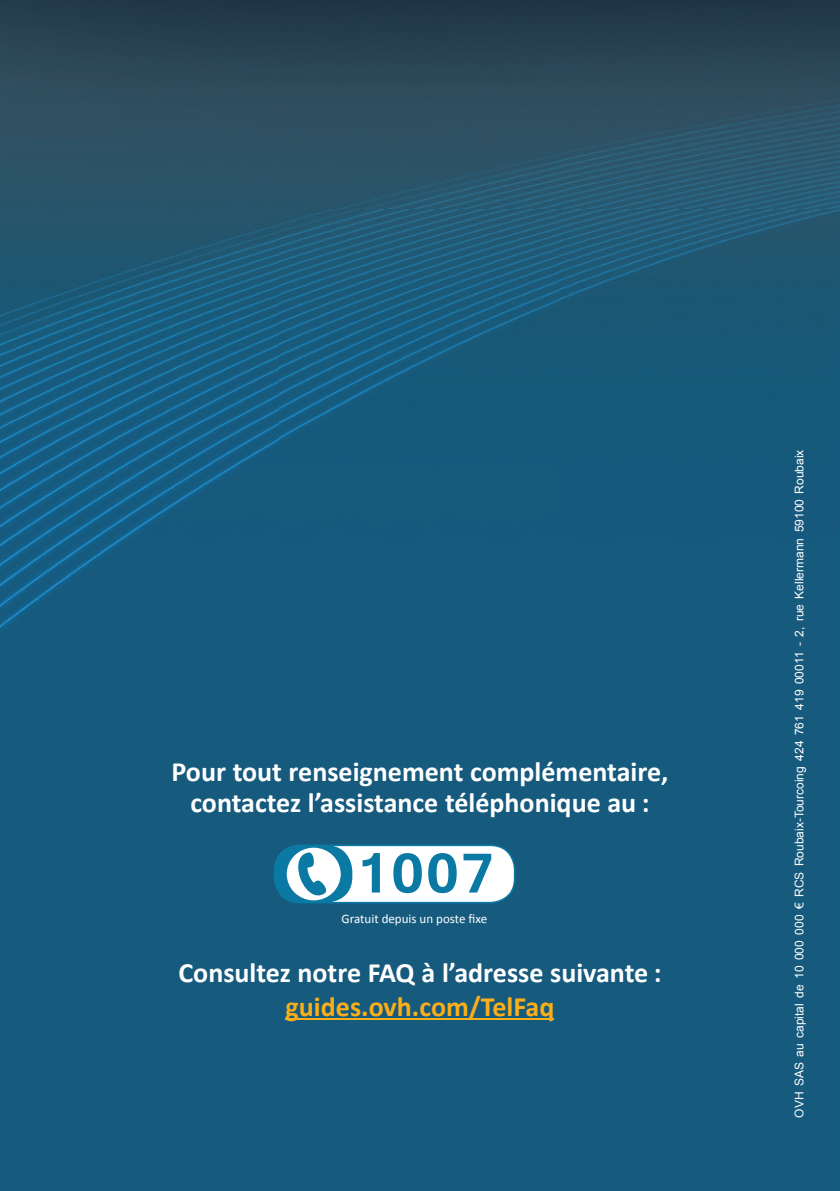
<style>
.page{position:relative;width:840px;height:1191px;background:#fff}
.page>*{position:absolute;margin:0;border:0;box-sizing:border-box;transform-origin:0 0}
.t1{font:700 69.4px "Tunga";color:#0a79a4}
.t2{font:700 28px/30.8px "Calibri";color:#fff;text-align:center}
.t3{font:700 28px "Calibri";color:#faae18}
.t4{font:13px "Calibri";color:#fff}
.t5{font:12px "Arial";color:#fff}
</style>
<div class="page">
<img style="left:0;top:0;width:839px;height:1191px">
<svg style="left:274px;top:844px;width:241px;height:59px"></svg>
<hr style="left:285px;top:1018px;width:269px;height:2px;background:#faae18">
<p class="t2" style="left:171px;top:756px;width:498px">Pour tout renseignement complémentaire, contactez l’assistance téléphonique au :</p>
<h1 class="t1" style="left:356px;top:828px;width:139px">1007</h1>
<p class="t4" style="left:341px;top:910px;width:147px">Gratuit depuis un poste fixe</p>
<p class="t2" style="left:178px;top:957px;width:484px">Consultez notre FAQ à l’adresse suivante :</p>
<p class="t3" style="left:285px;top:988px;width:270px">guides.ovh.com/TelFaq</p>
<p class="t5" style="left:790px;top:1117px;width:669px;rotate:-90deg">OVH SAS au capital de 10 000 000 € RCS Roubaix-Tourcoing 424 761 419 00011 - 2, rue Kellermann 59100 Roubaix</p>
</div>
